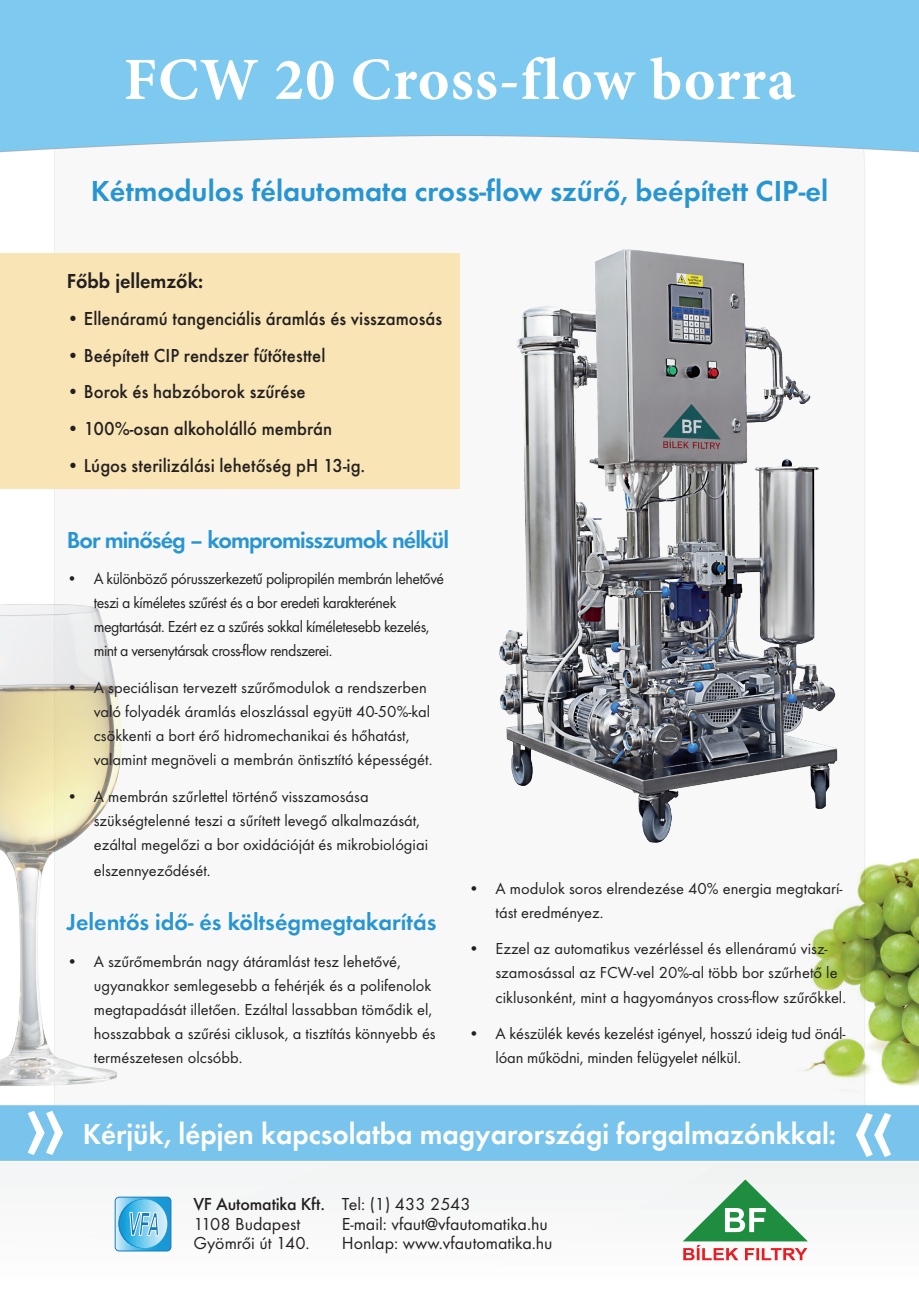
<style>
.page{position:relative;width:919px;height:1289px;background:#fff}
.page>*{position:absolute;margin:0;border:0;box-sizing:border-box;transform-origin:0 0}
.t1{font:700 60px "Minion Pro";letter-spacing:.02em;color:#fff}
.t2{font:600 30px "Futura TEE";color:#fff;scale:.96 1}
.t3{font:600 30px "Futura TEE";color:#2895d3}
.t4{font:600 24px "Futura TEE";color:#2895d3}
.t5{font:600 24px "Futura TEE";letter-spacing:-.025em;color:#2895d3}
.t6{font:600 21px "Futura TEE";color:#231f20;scale:.96 1}
.t7{font:500 19.5px "Futura TEE";color:#231f20;scale:.96 1}
.t8{font:18px/19.5px "Futura TEE";color:#231f20}
.t9{font:500 18px "Futura TEE";letter-spacing:-.01em;color:#231f20}
.t10{font:16.5px/24px "Futura TEE";color:#231f20}
.t11{font:16.5px/24px "Futura TEE";letter-spacing:-.03em;color:#231f20;scale:.96 1}
</style>
<div class="page">
<img style="left:0;top:0;width:918px;height:1261px">
<svg style="left:682px;top:1179px;width:125px;height:81px"></svg>
<svg style="left:28px;top:1118px;width:35px;height:36px"></svg>
<svg style="left:855px;top:1112px;width:36px;height:45px"></svg>
<div style="left:0;top:253px;width:459px;height:236px;background:#f8e4b4"></div>
<img style="left:780px;top:782px;width:138px;height:311px">
<img style="left:0;top:525px;width:226px;height:593px">
<img style="left:494px;top:236px;width:355px;height:616px">
<div style="left:115px;top:1196px;width:56px;height:55px;border:1px solid #1579bf;border-radius:4px"></div>
<svg style="left:115px;top:1197px;width:56px;height:53px;background:#6cbee5"></svg>
<h1 class="t1" style="left:123px;top:37px;width:673px">FCW 20 Cross-flow borra</h1>
<h2 class="t3" style="left:91px;top:172px;width:738px">Kétmodulos félautomata cross-flow szűrő, beépített CIP-el</h2>
<p class="t6" style="left:67px;top:268px;width:143px">Főbb jellemzők:</p>
<p class="t7" style="left:67px;top:307px;width:392px">• Ellenáramú tangenciális áramlás és visszamosás</p>
<p class="t7" style="left:67px;top:343px;width:271px">• Beépített CIP rendszer fűtőtesttel</p>
<p class="t7" style="left:67px;top:380px;width:250px">• Borok és habzóborok szűrése</p>
<p class="t7" style="left:67px;top:417px;width:278px">• 100%-osan alkoholálló membrán</p>
<p class="t7" style="left:67px;top:454px;width:312px">• Lúgos sterilizálási lehetőség pH 13-ig.</p>
<h3 class="t5" style="left:67px;top:525px;width:384px">Bor minőség – kompromisszumok nélkül</h3>
<p class="t11" style="left:94px;top:567px;width:366px;text-indent:-27px">• A különböző pórusszerkezetű polipropilén membrán lehetővé teszi a kíméletes szűrést és a bor eredeti karakterének megtartását. Ezért ez a szűrés sokkal kíméletesebb kezelés, mint a versenytársak cross-flow rendszerei.</p>
<p class="t10" style="left:94px;top:675px;width:340px;text-indent:-27px">• A speciálisan tervezett szűrőmodulok a rendszerben való folyadék áramlás eloszlással együtt 40-50%-kal csökkenti a bort érő hidromechanikai és hőhatást, valamint megnöveli a membrán öntisztító képességét.</p>
<p class="t10" style="left:94px;top:784px;width:336px;text-indent:-27px">• A membrán szűrlettel történő visszamosása szükségtelenné teszi a sűrített levegő alkalmazását, ezáltal megelőzi a bor oxidációját és mikrobiológiai</p>
<p class="t10" style="left:94px;top:858px;width:118px">elszennyeződését.</p>
<h3 class="t4" style="left:67px;top:907px;width:371px">Jelentős idő- és költségmegtakarítás</h3>
<p class="t10" style="left:94px;top:949px;width:343px;text-indent:-27px">• A szűrőmembrán nagy átáramlást tesz lehetővé, ugyanakkor semlegesebb a fehérjék és a polifenolok megtapadását illetően. Ezáltal lassabban tömődik el, hosszabbak a szűrési ciklusok, a tisztítás könnyebb és természetesen olcsóbb.</p>
<p class="t10" style="left:495px;top:876px;width:348px;text-indent:-27px">• A modulok soros elrendezése 40% energia megtakarí&shy;tást eredményez.</p>
<p class="t10" style="left:495px;top:936px;width:352px;text-indent:-27px">• Ezzel az automatikus vezérléssel és ellenáramú visz&shy;szamosással az FCW-vel 20%-al több bor szűrhető le ciklusonként, mint a hagyományos cross-flow szűrőkkel.</p>
<p class="t10" style="left:495px;top:1021px;width:351px;text-indent:-27px">• A készülék kevés kezelést igényel, hosszú ideig tud önál&shy;lóan működni, minden felügyelet nélkül.</p>
<h2 class="t2" style="left:83px;top:1115px;width:786px">Kérjük, lépjen kapcsolatba magyarországi forgalmazónkkal:</h2>
<p class="t9" style="left:193px;top:1193px;width:133px">VF Automatika Kft.</p>
<p class="t8" style="left:193px;top:1213px;width:118px">1108 Budapest<br>Gyömrői út 140.</p>
<p class="t8" style="left:342px;top:1194px;width:212px">Tel: (1) 433 2543<br>E-mail: vfaut@vfautomatika.hu<br>Honlap: www.vfautomatika.hu</p>
</div>
